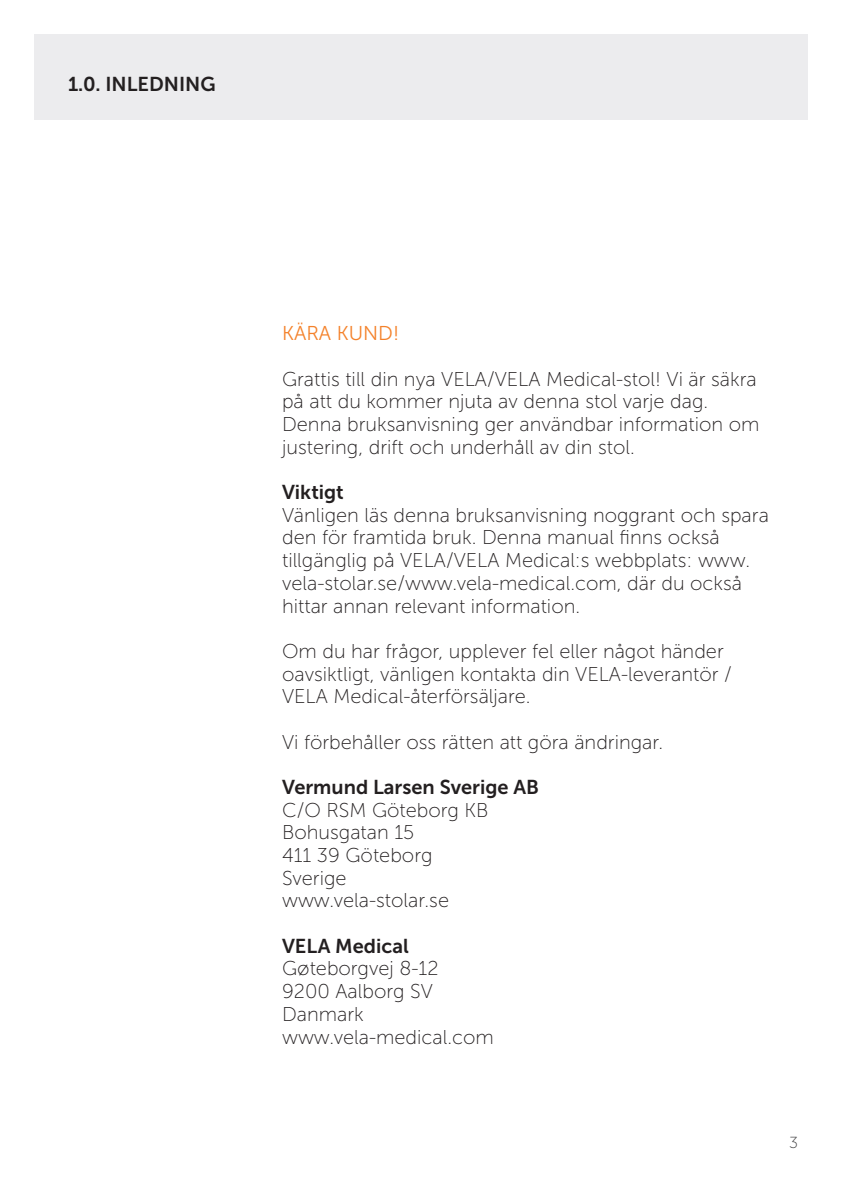
<style>
.page{position:relative;width:842px;height:1191px;background:#fff}
.page>*{position:absolute;margin:0;border:0;box-sizing:border-box;transform-origin:0 0}
.Brødtekst{font:20px/22.6px "Museo Sans 100";color:#231f20}
.Brødtekst-2{font:20px "Museo Sans 700";color:#231f20}
.Nummerreret_afsnitsoverskrift{font:20px "Museo Sans 700";color:#231f20}
.Overskrift_orange{font:20px "Museo Sans 300";color:#f4822b}
.t1{font:16px "Museo Sans 100";color:#3e3e3f}
</style>
<div class="page">
<div style="left:34px;top:34px;width:774px;height:86px;background:#ececee"></div>
<p class="Nummerreret_afsnitsoverskrift" style="left:68px;top:73px;width:149px">1.0. INLEDNING</p>
<p class="Overskrift_orange" style="left:282px;top:322px;width:119px">KÄRA KUND!</p>
<p class="Brødtekst" style="left:282px;top:368px;width:479px">Grattis till din nya VELA/VELA Medical-stol! Vi är säkra på att du kommer njuta av denna stol varje dag.<br>Denna bruksanvisning ger användbar information om justering, drift och underhåll av din stol.</p>
<p class="Brødtekst-2" style="left:282px;top:481px;width:63px">Viktigt</p>
<p class="Brødtekst" style="left:282px;top:504px;width:488px">Vänligen läs denna bruksanvisning noggrant och spara den för framtida bruk. Denna manual finns också tillgänglig på VELA/VELA Medical:s webbplats: www. vela-stolar.se/www.vela-medical.com, där du också hittar annan relevant information.</p>
<p class="Brødtekst" style="left:282px;top:640px;width:451px">Om du har frågor, upplever fel eller något händer oavsiktligt, vänligen kontakta din VELA-leverantör /<br>VELA Medical-återförsäljare.</p>
<p class="Brødtekst" style="left:282px;top:730px;width:383px">Vi förbehåller oss rätten att göra ändringar.</p>
<p class="Brødtekst-2" style="left:282px;top:776px;width:258px">Vermund Larsen Sverige AB</p>
<p class="Brødtekst" style="left:282px;top:798px;width:208px">C/O RSM Göteborg KB</p>
<p class="Brødtekst" style="left:282px;top:821px;width:134px">Bohusgatan 15</p>
<p class="Brødtekst" style="left:282px;top:844px;width:152px">411 39 Göteborg</p>
<p class="Brødtekst" style="left:282px;top:866px;width:66px">Sverige</p>
<p class="Brødtekst" style="left:282px;top:889px;width:168px">www.vela-stolar.se</p>
<p class="Brødtekst-2" style="left:282px;top:934px;width:128px">VELA Medical</p>
<p class="Brødtekst" style="left:282px;top:957px;width:158px">Gøteborgvej 8-12</p>
<p class="Brødtekst" style="left:282px;top:980px;width:152px">9200 Aalborg SV</p>
<p class="Brødtekst" style="left:282px;top:1003px;width:83px">Danmark</p>
<p class="Brødtekst" style="left:282px;top:1025px;width:213px">www.vela-medical.com</p>
<p class="t1" style="left:789px;top:1133px;width:10px">3</p>
</div>
